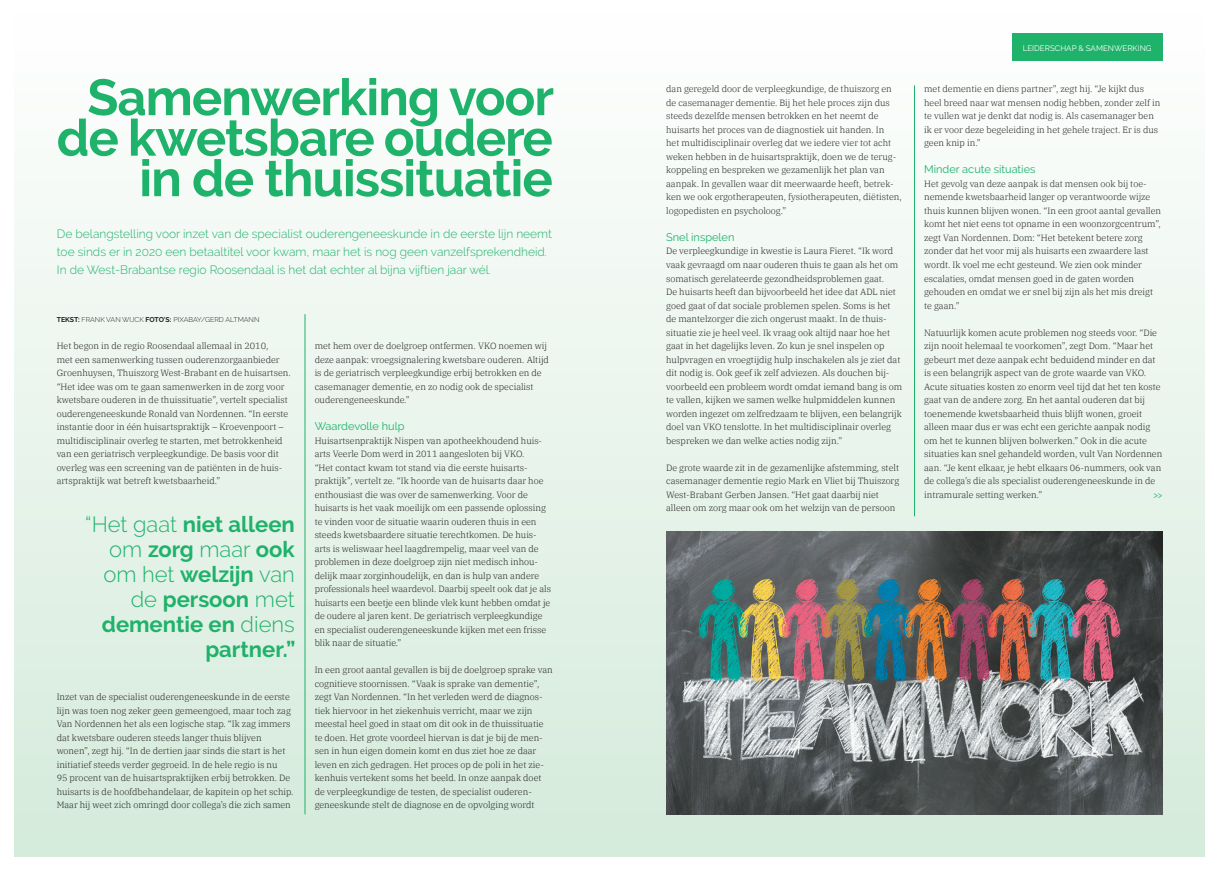
<style>
.page{position:relative;width:1219px;height:871px;background:#fff}
.page>*{position:absolute;margin:0;border:0;box-sizing:border-box;transform-origin:0 0}
.t1{font:700 50.8px/40.5px "Raleway";letter-spacing:-.02em;color:#1eb26a;text-align:right}
.t2{font:700 22px/25px "Raleway";color:#1eb26a;text-align:right}
.t3{font:300 12px/18px "Raleway";color:#1eb26a}
.t4{font:11px "Raleway";color:#1eb26a}
.t5{font:300 9px/13.5px "IBM Plex Serif";color:#231f20}
.t6{font:9px "Raleway";color:#1eb26a}
.t7{font:8px "Raleway";color:#fff}
.t8{font:300 7px "Raleway";color:#231f20}
.s1{font-weight:700}
.s2{font-weight:300}
</style>
<div class="page">
<div style="left:14px;top:14px;width:1191px;height:842px;background:linear-gradient(to bottom,#fff,#d3e9d9)"></div>
<img style="left:666px;top:531px;width:496px;height:283px">
<hr style="left:914px;top:85px;width:1px;height:431px;background:#1eb26a">
<hr style="left:305px;top:314px;width:1px;height:500px;background:#1eb26a">
<div style="left:1012px;top:33px;width:150px;height:28px;background:#1eb26a"></div>
<h1 class="t1" style="left:57px;top:77px;width:499px">Samenwerking voor de kwetsbare oudere in de thuissituatie</h1>
<p class="t3" style="left:57px;top:225px;width:497px">De belangstelling voor inzet van de specialist ouderengeneeskunde in de eerste lijn neemt toe sinds er in 2020 een betaaltitel voor kwam, maar het is nog geen vanzelfsprekendheid.<br>In de West-Brabantse regio Roosendaal is het dat echter al bijna vijftien jaar wél.</p>
<p class="t8" style="left:57px;top:315px;width:204px"><span class="s1">TEKST:</span> FRANK VAN WIJCK <span class="s1">FOTO'S:</span> PIXABAY/GERD ALTMANN</p>
<p class="t5" style="left:57px;top:338px;width:236px">Het begon in de regio Roosendaal allemaal in 2010,<br>met een samenwerking tussen ouderenzorgaanbieder Groenhuysen, Thuiszorg West-Brabant en de huisartsen. “Het idee was om te gaan samenwerken in de zorg voor kwetsbare ouderen in de thuissituatie”, vertelt specialist ouderengeneeskunde Ronald van Nordennen. “In eerste instantie door in één huisartspraktijk – Kroevenpoort – multidisciplinair overleg te starten, met betrokkenheid van een geriatrisch verpleegkundige. De basis voor dit overleg was een screening van de patiënten in de huis&shy;artspraktijk wat betreft kwetsbaarheid.”</p>
<h2 class="t2" style="left:85px;top:511px;width:212px"><span class="s2">“Het gaat</span> niet alleen <span class="s2">om</span> zorg <span class="s2">maar</span> ook <span class="s2">om het</span> welzijn <span class="s2">van de</span> persoon <span class="s2">met </span>dementie en <span class="s2">diens </span>partner.”</h2>
<p class="t5" style="left:57px;top:689px;width:238px">Inzet van de specialist ouderengeneeskunde in de eerste lijn was toen nog zeker geen gemeengoed, maar toch zag Van Nordennen het als een logische stap. “Ik zag immers dat kwetsbare ouderen steeds langer thuis blijven wonen”, zegt hij. “In de dertien jaar sinds die start is het initiatief steeds verder gegroeid. In de hele regio is nu<br>95 procent van de huisartspraktijken erbij betrokken. De huisarts is de hoofdbehandelaar, de kapitein op het schip.<br>Maar hij weet zich omringd door collega’s die zich samen</p>
<p class="t5" style="left:315px;top:338px;width:236px">met hem over de doelgroep ontfermen. VKO noemen wij deze aanpak: vroegsignalering kwetsbare ouderen. Altijd is de geriatrisch verpleegkundige erbij betrokken en de casemanager dementie, en zo nodig ook de specialist ouderengeneeskunde.”</p>
<p class="t4" style="left:315px;top:420px;width:91px">Waardevolle hulp</p>
<p class="t5" style="left:315px;top:433px;width:238px">Huisartsenpraktijk Nispen van apotheekhoudend huis&shy;arts Veerle Dom werd in 2011 aangesloten bij VKO.<br>“Het contact kwam tot stand via die eerste huisarts&shy;praktijk”, vertelt ze. “Ik hoorde van de huisarts daar hoe enthousiast die was over de samenwerking. Voor de huisarts is het vaak moeilijk om een passende oplossing te vinden voor de situatie waarin ouderen thuis in een steeds kwetsbaardere situatie terechtkomen. De huis&shy;arts is weliswaar heel laagdrempelig, maar veel van de problemen in deze doelgroep zijn niet medisch inhou&shy;delijk maar zorginhoudelijk, en dan is hulp van andere professionals heel waardevol. Daarbij speelt ook dat je als huisarts een beetje een blinde vlek kunt hebben omdat je de oudere al jaren kent. De geriatrisch verpleegkundige en specialist ouderengeneeskunde kijken met een frisse blik naar de situatie.”</p>
<p class="t5" style="left:315px;top:662px;width:240px">In een groot aantal gevallen is bij de doelgroep sprake van cognitieve stoornissen. “Vaak is sprake van dementie”, zegt Van Nordennen. “In het verleden werd de diagnos&shy;tiek hiervoor in het ziekenhuis verricht, maar we zijn meestal heel goed in staat om dit ook in de thuissituatie te doen. Het grote voordeel hiervan is dat je bij de men&shy;sen in hun eigen domein komt en dus ziet hoe ze daar leven en zich gedragen. Het proces op de poli in het zie&shy;kenhuis vertekent soms het beeld. In onze aanpak doet de verpleegkundige de testen, de specialist ouderen&shy;geneeskunde stelt de diagnose en de opvolging wordt</p>
<p class="t5" style="left:666px;top:82px;width:237px">dan geregeld door de verpleegkundige, de thuiszorg en de casemanager dementie. Bij het hele proces zijn dus steeds dezelfde mensen betrokken en het neemt de huisarts het proces van de diagnostiek uit handen. In<br>het multidisciplinair overleg dat we iedere vier tot acht weken hebben in de huisartspraktijk, doen we de terug&shy;koppeling en bespreken we gezamenlijk het plan van aanpak. In gevallen waar dit meerwaarde heeft, betrek&shy;ken we ook ergotherapeuten, fysiotherapeuten, diëtisten, logopedisten en psycholoog.”</p>
<p class="t4" style="left:666px;top:231px;width:70px">Snel inspelen</p>
<p class="t5" style="left:666px;top:244px;width:238px">De verpleegkundige in kwestie is Laura Fieret. “Ik word vaak gevraagd om naar ouderen thuis te gaan als het om somatisch gerelateerde gezondheidsproblemen gaat.<br>De huisarts heeft dan bijvoorbeeld het idee dat ADL niet goed gaat of dat sociale problemen spelen. Soms is het de mantelzorger die zich ongerust maakt. In de thuis&shy;situatie zie je heel veel. Ik vraag ook altijd naar hoe het gaat in het dagelijks leven. Zo kun je snel inspelen op hulpvragen en vroegtijdig hulp inschakelen als je ziet dat dit nodig is. Ook geef ik zelf adviezen. Als douchen bij&shy;voorbeeld een probleem wordt omdat iemand bang is om te vallen, kijken we samen welke hulpmiddelen kunnen worden ingezet om zelfredzaam te blijven, een belangrijk doel van VKO tenslotte. In het multidisciplinair overleg bespreken we dan welke acties nodig zijn.”</p>
<p class="t5" style="left:666px;top:460px;width:234px">De grote waarde zit in de gezamenlijke afstemming, stelt casemanager dementie regio Mark en Vliet bij Thuiszorg West-Brabant Gerben Jansen. “Het gaat daarbij niet alleen om zorg maar ook om het welzijn van de persoon</p>
<p class="t7" style="left:1023px;top:43px;width:130px">LEIDERSCHAP &amp; SAMENWERKING</p>
<p class="t5" style="left:924px;top:82px;width:238px">met dementie en diens partner”, zegt hij. “Je kijkt dus heel breed naar wat mensen nodig hebben, zonder zelf in te vullen wat je denkt dat nodig is. Als casemanager ben ik er voor deze begeleiding in het gehele traject. Er is dus geen knip in.”</p>
<p class="t4" style="left:924px;top:163px;width:113px">Minder acute situaties</p>
<p class="t5" style="left:924px;top:176px;width:239px">Het gevolg van deze aanpak is dat mensen ook bij toe&shy;nemende kwetsbaarheid langer op verantwoorde wijze thuis kunnen blijven wonen. “In een groot aantal gevallen komt het niet eens tot opname in een woonzorgcentrum”, zegt Van Nordennen. Dom: “Het betekent betere zorg zonder dat het voor mij als huisarts een zwaardere last wordt. Ik voel me echt gesteund. We zien ook minder escalaties, omdat mensen goed in de gaten worden gehouden en omdat we er snel bij zijn als het mis dreigt te gaan.”</p>
<p class="t5" style="left:924px;top:325px;width:240px">Natuurlijk komen acute problemen nog steeds voor. “Die zijn nooit helemaal te voorkomen”, zegt Dom. “Maar het gebeurt met deze aanpak echt beduidend minder en dat is een belangrijk aspect van de grote waarde van VKO.<br>Acute situaties kosten zo enorm veel tijd dat het ten koste gaat van de andere zorg. En het aantal ouderen dat bij toenemende kwetsbaarheid thuis blijft wonen, groeit alleen maar dus er was echt een gerichte aanpak nodig om het te kunnen blijven bolwerken.” Ook in die acute situaties kan snel gehandeld worden, vult Van Nordennen aan. “Je kent elkaar, je hebt elkaars 06-nummers, ook van de collega’s die als specialist ouderengeneeskunde in de intramurale setting werken.”</p>
<p class="t6" style="left:1153px;top:489px;width:10px">&gt;&gt;</p>
</div>
